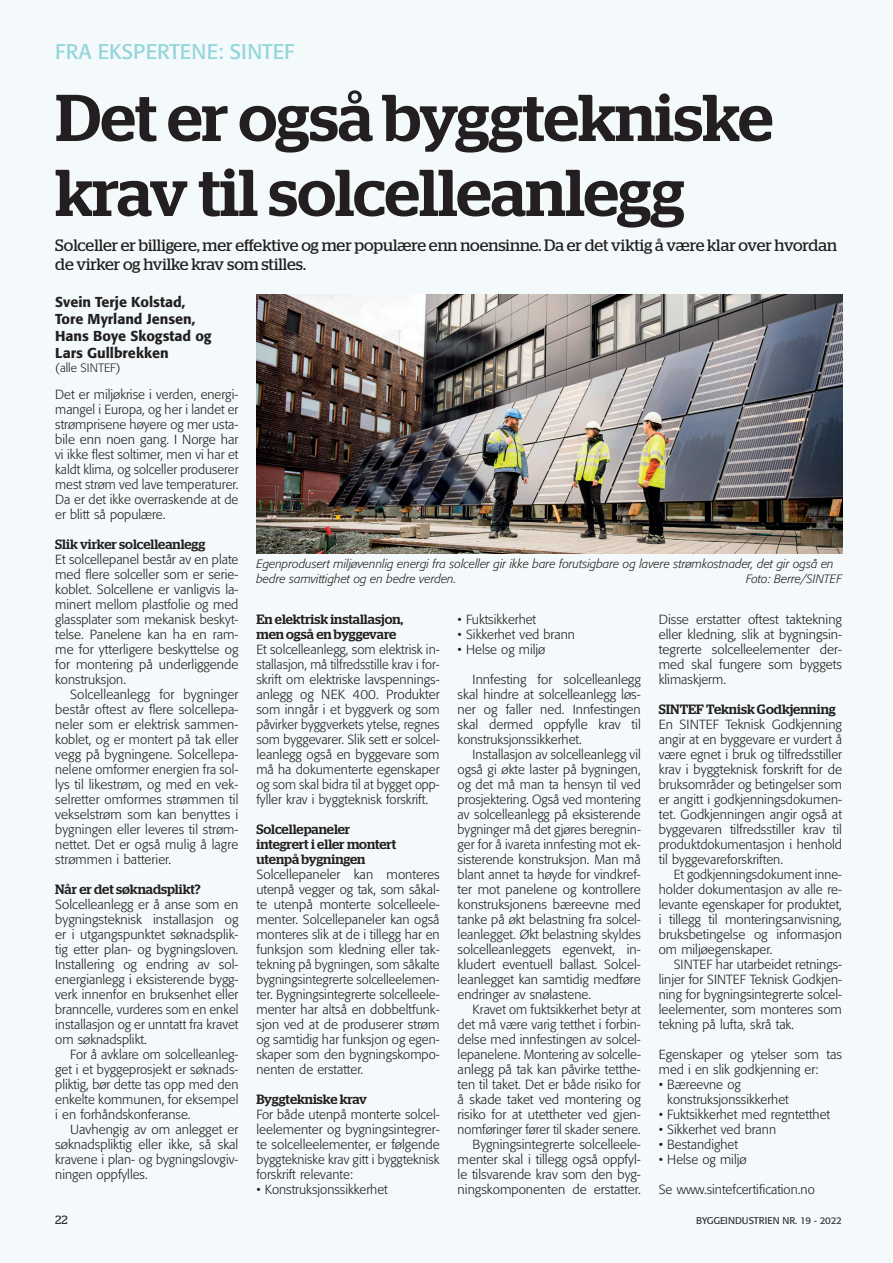
<style>
.page{position:relative;width:893px;height:1263px;background:#fff}
.page>*{position:absolute;margin:0;border:0;box-sizing:border-box;transform-origin:0 0}
.t1{font:500 66px/75px "Stag";letter-spacing:-.005em;color:#231f20}
.t2{font:21px "Formata";color:#93d5da}
.t3{font:16.5px/19.5px "Stag";color:#231f20}
.t4{font:500 14.25px/17.1px "Formata";color:#231f20}
.t5{font:500 13.5px/15px "Stag";color:#231f20}
.t6{font:300 13.2px/15px "Formata";color:#231f20;text-align:justify}
.t7{font:italic 300 12px/14.2px "Formata";color:#231f20}
.t8{font:300 12px "Formata";color:#231f20}
.t9{font:12px "Stag";color:#231f20}
.t10{font:9.75px "Formata";letter-spacing:-.005em;color:#231f20}
</style>
<div class="page">
<div style="left:0;top:0;width:891px;height:1263px;background:#f4fafb"></div>
<img style="left:256px;top:295px;width:586px;height:258px">
<h2 class="t2" style="left:55px;top:39px;width:240px">FRA EKSPERTENE: SINTEF</h2>
<h1 class="t1" style="left:55px;top:80px;width:719px">Det er også byggtekniske krav til solcelleanlegg</h1>
<p class="t3" style="left:55px;top:235px;width:783px">Solceller er billigere, mer effektive og mer populære enn noensinne. Da er det viktig å være klar over hvordan de virker og hvilke krav som stilles.</p>
<p class="t4" style="left:55px;top:293px;width:158px">Svein Terje Kolstad,<br>Tore Myrland Jensen,<br>Hans Boye Skogstad og<br>Lars Gullbrekken</p>
<p class="t8" style="left:55px;top:361px;width:67px">(alle SINTEF)</p>
<p class="t6" style="left:55px;top:387px;width:185px">Det er miljøkrise i verden, energi&shy;mangel i Europa, og her i landet er strømprisene høyere og mer usta&shy;bile enn noen gang. I Norge har vi ikke flest soltimer, men vi har et kaldt klima, og solceller produserer mest strøm ved lave temperaturer.<br>Da er det ikke overraskende at de er blitt så populære.</p>
<p class="t5" style="left:55px;top:537px;width:152px">Slik virker solcelleanlegg</p>
<p class="t6" style="left:55px;top:552px;width:185px">Et solcellepanel består av en plate med flere solceller som er serie&shy;koblet. Solcellene er vanligvis la&shy;minert mellom plastfolie og med glassplater som mekanisk beskyt&shy;telse. Panelene kan ha en ram&shy;me for ytterligere beskyttelse og for montering på underliggende konstruksjon.</p>
<p class="t6" style="left:55px;top:687px;width:185px;text-indent:15px">Solcelleanlegg for bygninger består oftest av flere solcellepa&shy;neler som er elektrisk sammen&shy;koblet, og er montert på tak eller vegg på bygningene. Solcellepa&shy;nelene omformer energien fra sol&shy;lys til likestrøm, og med en vek&shy;selretter omformes strømmen til vekselstrøm som kan benyttes i bygningen eller leveres til strøm&shy;nettet. Det er også mulig å lagre strømmen i batterier.</p>
<p class="t5" style="left:55px;top:882px;width:147px">Når er det søknadsplikt?</p>
<p class="t6" style="left:55px;top:897px;width:185px">Solcelleanlegg er å anse som en bygningsteknisk installasjon og er i utgangspunktet søknadsplik&shy;tig etter plan- og bygningsloven.<br>Installering og endring av sol&shy;energianlegg i eksisterende bygg&shy;verk innenfor en bruksenhet eller branncelle, vurderes som en enkel installasjon og er unntatt fra kravet om søknadsplikt.</p>
<p class="t6" style="left:55px;top:1047px;width:185px;text-indent:15px">For å avklare om solcelleanleg&shy;get i et byggeprosjekt er søknads&shy;pliktig, bør dette tas opp med den enkelte kommunen, for eksempel i en forhåndskonferanse.</p>
<p class="t6" style="left:55px;top:1122px;width:185px;text-indent:15px">Uavhengig av om anlegget er søknadspliktig eller ikke, så skal kravene i plan- og bygningslovgiv&shy;ningen oppfylles.</p>
<p class="t7" style="left:256px;top:557px;width:579px">Egenprodusert miljøvennlig energi fra solceller gir ikke bare forutsigbare og lavere strømkostnader, det gir også en bedre samvittighet og en bedre verden.</p>
<p class="t7" style="left:746px;top:571px;width:97px">Foto: Berre/SINTEF</p>
<p class="t6" style="left:458px;top:612px;width:80px">• Fuktsikkerhet</p>
<p class="t6" style="left:458px;top:627px;width:119px">• Sikkerhet ved brann</p>
<p class="t6" style="left:458px;top:642px;width:89px">• Helse og miljø</p>
<p class="t6" style="left:458px;top:672px;width:185px;text-indent:15px">Innfesting for solcelleanlegg skal hindre at solcelleanlegg løs&shy;ner og faller ned. Innfestingen skal dermed oppfylle krav til konstruksjonssikkerhet.</p>
<p class="t6" style="left:458px;top:747px;width:185px;text-indent:15px">Installasjon av solcelleanlegg vil også gi økte laster på bygningen, og det må man ta hensyn til ved prosjektering. Også ved montering av solcelleanlegg på eksisterende bygninger må det gjøres beregnin&shy;ger for å ivareta innfesting mot ek&shy;sisterende konstruksjon. Man må blant annet ta høyde for vindkref&shy;ter mot panelene og kontrollere konstruksjonens bæreevne med tanke på økt belastning fra solcel&shy;leanlegget. Økt belastning skyldes solcelleanleggets egenvekt, in&shy;kludert eventuell ballast. Solcel&shy;leanlegget kan samtidig medføre endringer av snølastene.</p>
<p class="t6" style="left:458px;top:1002px;width:185px;text-align:right">Kravet om fuktsikkerhet betyr at det må være varig tetthet i forbin&shy;delse med innfestingen av solcel&shy;lepanelene. Montering av solcelle&shy;anlegg på tak kan påvirke tetthe&shy;ten til taket. Det er både risiko for å skade taket ved montering og risiko for at utettheter ved gjen&shy;nomføringer fører til skader senere.<br>Bygningsintegrerte solcelleele&shy;menter skal i tillegg også oppfyl&shy;le tilsvarende krav som den byg&shy;ningskomponenten de erstatter.</p>
<p class="t6" style="left:659px;top:612px;width:185px">Disse erstatter oftest taktekning eller kledning, slik at bygningsin&shy;tegrerte solcelleelementer der&shy;med skal fungere som byggets klimaskjerm.</p>
<p class="t5" style="left:659px;top:702px;width:178px">SINTEF Teknisk Godkjenning</p>
<p class="t6" style="left:659px;top:717px;width:185px">En SINTEF Teknisk Godkjenning angir at en byggevare er vurdert å være egnet i bruk og tilfredsstiller krav i byggteknisk forskrift for de bruksområder og betingelser som er angitt i godkjenningsdokumen&shy;tet. Godkjenningen angir også at byggevaren tilfredsstiller krav til produktdokumentasjon i henhold til byggevareforskriften.</p>
<p class="t6" style="left:659px;top:867px;width:185px;text-indent:15px">Et godkjenningsdokument inne&shy;holder dokumentasjon av alle re&shy;levante egenskaper for produktet, i tillegg til monteringsanvisning, bruksbetingelse og informasjon om miljøegenskaper.</p>
<p class="t6" style="left:659px;top:957px;width:185px;text-indent:15px">SINTEF har utarbeidet retnings&shy;linjer for SINTEF Teknisk Godkjen&shy;ning for bygningsintegrerte solcel&shy;leelementer, som monteres som tekning på lufta, skrå tak.</p>
<p class="t6" style="left:659px;top:1047px;width:185px">Egenskaper og ytelser som tas med i en slik godkjenning er:</p>
<p class="t6" style="left:667px;top:1077px;width:123px;text-indent:-9px">• Bæreevne og konstruksjonssikkerhet</p>
<p class="t6" style="left:659px;top:1107px;width:173px">• Fuktsikkerhet med regntetthet</p>
<p class="t6" style="left:659px;top:1122px;width:119px">• Sikkerhet ved brann</p>
<p class="t6" style="left:659px;top:1137px;width:81px">• Bestandighet</p>
<p class="t6" style="left:659px;top:1152px;width:89px">• Helse og miljø</p>
<p class="t6" style="left:659px;top:1182px;width:158px">Se www.sintefcertification.no</p>
<p class="t5" style="left:256px;top:612px;width:148px">En elektrisk installasjon, men også en byggevare</p>
<p class="t6" style="left:256px;top:642px;width:185px">Et solcelleanlegg, som elektrisk in&shy;stallasjon, må tilfredsstille krav i for&shy;skrift om elektriske lavspennings&shy;anlegg og NEK 400. Produkter som inngår i et byggverk og som påvirker byggverkets ytelse, regnes som byggevarer. Slik sett er solcel&shy;leanlegg også en byggevare som må ha dokumenterte egenskaper og som skal bidra til at bygget opp&shy;fyller krav i byggteknisk forskrift.</p>
<p class="t5" style="left:256px;top:822px;width:142px">Solcellepaneler integrert i eller montert utenpå bygningen</p>
<p class="t6" style="left:256px;top:867px;width:185px">Solcellepaneler kan monteres utenpå vegger og tak, som såkal&shy;te utenpå monterte solcelleele&shy;menter. Solcellepaneler kan også monteres slik at de i tillegg har en funksjon som kledning eller tak&shy;tekning på bygningen, som såkalte bygningsintegrerte solcelleelemen&shy;ter. Bygningsintegrerte solcelleele&shy;menter har altså en dobbeltfunk&shy;sjon ved at de produserer strøm og samtidig har funksjon og egen&shy;skaper som den bygningskompo&shy;nenten de erstatter.</p>
<p class="t5" style="left:256px;top:1092px;width:112px">Byggtekniske krav</p>
<p class="t6" style="left:256px;top:1107px;width:185px">For både utenpå monterte solcel&shy;leelementer og bygningsintegrer&shy;te solcelleelementer, er følgende byggtekniske krav gitt i byggteknisk forskrift relevante:</p>
<p class="t6" style="left:256px;top:1182px;width:133px">• Konstruksjonssikkerhet</p>
<p class="t9" style="left:55px;top:1213px;width:14px">22</p>
<p class="t10" style="left:696px;top:1214px;width:147px">BYGGEINDUSTRIEN NR. 19 - 2022</p>
</div>
